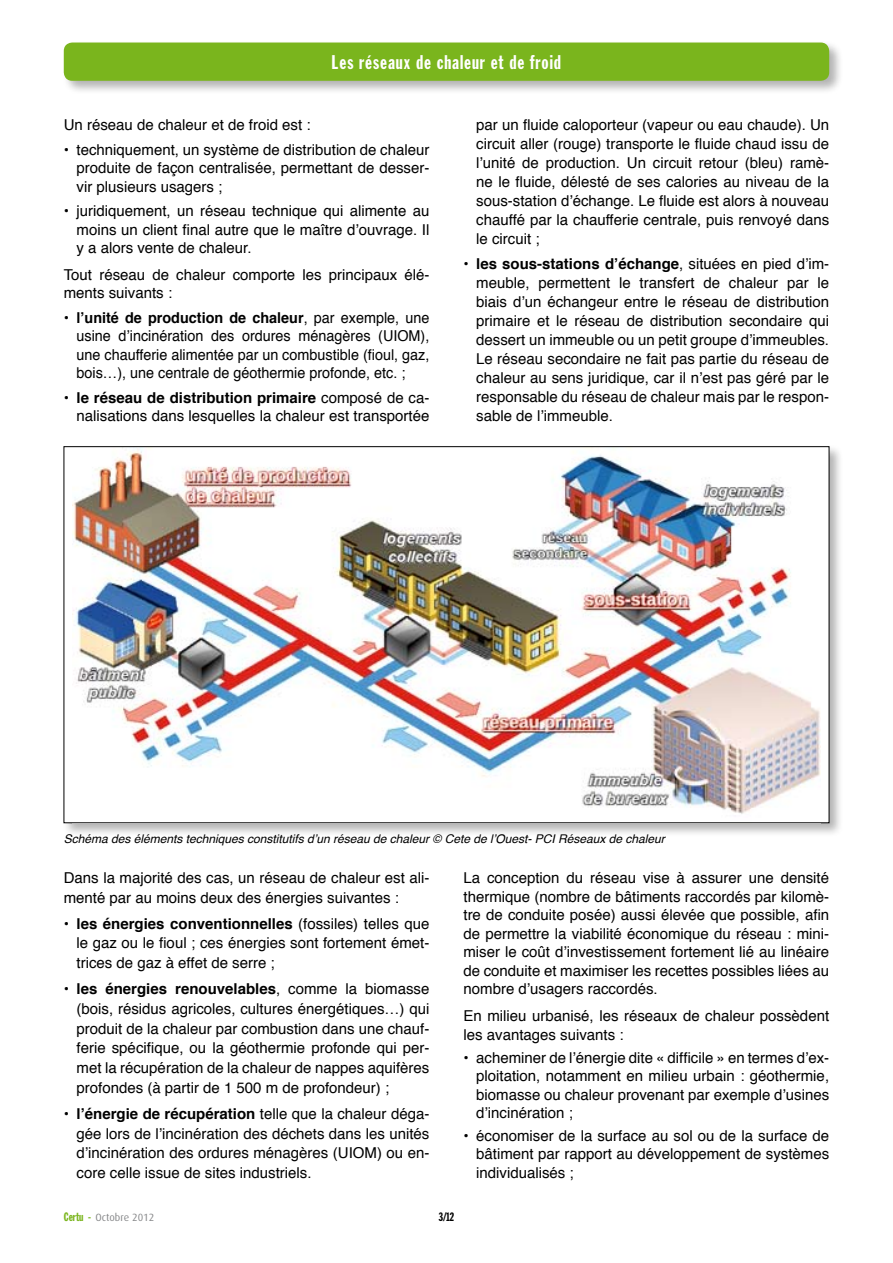
<style>
.page{position:relative;width:893px;height:1263px;background:#fff}
.page>*{position:absolute;margin:0;border:0;box-sizing:border-box;transform-origin:0 0}
.t1{font:19.5px "Franklin Gothic Extra Cond";letter-spacing:.05em;color:#fff}
.t2{font:15px/18.9px "Helvetica";color:#000;text-align:justify}
.t3{font:italic 12px "Helvetica";color:#000}
.t4{font:12px "Franklin Gothic Extra Cond";color:#000}
.t5{font:10.5px "Dax OT";color:#87888a}
.s1{font-weight:700}
.s2{font-family:"Franklin Gothic Extra Cond";font-size:12px;color:#7ab51d}
</style>
<div class="page">
<div style="left:62px;top:41px;width:782px;height:54px;background:#000;opacity:.3"></div>
<div style="left:64px;top:43px;width:765px;height:38px;background:#7ab51d;border-radius:9px"></div>
<div style="left:62px;top:445px;width:782px;height:392px;background:#000;opacity:.3"></div>
<img style="left:72px;top:448px;width:749px;height:373px">
<h1 class="t1" style="left:332px;top:51px;width:231px">Les réseaux de chaleur et de froid</h1>
<p class="t2" style="left:64px;top:116px;width:248px">Un réseau de chaleur et de froid est :</p>
<p class="t2" style="left:77px;top:141px;width:354px;line-height:18.3px;text-indent:-13px">• techniquement, un système de distribution de chaleur produite de façon centralisée, permettant de desser&shy;vir plusieurs usagers ;</p>
<p class="t2" style="left:77px;top:202px;width:354px;line-height:18.3px;text-indent:-13px">• juridiquement, un réseau technique qui alimente au moins un client final autre que le maître d’ouvrage. Il y a alors vente de chaleur.</p>
<p class="t2" style="left:64px;top:266px;width:367px;line-height:18.3px">Tout réseau de chaleur comporte les principaux élé&shy;ments suivants :</p>
<p class="t2" style="left:77px;top:309px;width:354px;line-height:18.3px;text-indent:-13px">• <span class="s1">l’unité de production de chaleur</span>, par exemple, une usine d’incinération des ordures ménagères (UIOM), une chaufferie alimentée par un combustible (fioul, gaz, bois…), une centrale de géothermie profonde, etc. ;</p>
<p class="t2" style="left:64px;top:389px;width:367px;line-height:18.3px;text-align:right">• <span class="s1">le réseau de distribution primaire</span> composé de ca&shy;nalisations dans lesquelles la chaleur est transportée</p>
<p class="t2" style="left:476px;top:116px;width:354px">par un fluide caloporteur (vapeur ou eau chaude). Un circuit aller (rouge) transporte le fluide chaud issu de l’unité de production. Un circuit retour (bleu) ramè&shy;ne le fluide, délesté de ses calories au niveau de la sous-station d’échange. Le fluide est alors à nouveau chauffé par la chaufferie centrale, puis renvoyé dans le circuit ;</p>
<p class="t2" style="left:476px;top:255px;width:354px;text-indent:-13px">• <span class="s1">les sous-stations d’échange</span>, situées en pied d’im&shy;meuble, permettent le transfert de chaleur par le biais d’un échangeur entre le réseau de distribution primaire et le réseau de distribution secondaire qui dessert un immeuble ou un petit groupe d’immeubles.<br>Le réseau secondaire ne fait pas partie du réseau de chaleur au sens juridique, car il n’est pas géré par le responsable du réseau de chaleur mais par le respon&shy;sable de l’immeuble.</p>
<p class="t3" style="left:64px;top:829px;width:603px">Schéma des éléments techniques constitutifs d’un réseau de chaleur © Cete de l’Ouest- PCI Réseaux de chaleur</p>
<p class="t2" style="left:64px;top:868px;width:367px;line-height:19.6px">Dans la majorité des cas, un réseau de chaleur est ali&shy;menté par au moins deux des énergies suivantes :</p>
<p class="t2" style="left:77px;top:914px;width:354px;line-height:19.6px;text-indent:-13px">• <span class="s1">les énergies conventionnelles</span> (fossiles) telles que le gaz ou le fioul ; ces énergies sont fortement émet&shy;trices de gaz à effet de serre ;</p>
<p class="t2" style="left:77px;top:979px;width:354px;line-height:19.6px;text-indent:-13px">• <span class="s1">les énergies renouvelables</span>, comme la biomasse (bois, résidus agricoles, cultures énergétiques…) qui produit de la chaleur par combustion dans une chauf&shy;ferie spécifique, ou la géothermie profonde qui per&shy;met la récupération de la chaleur de nappes aquifères profondes (à partir de 1 500 m de profondeur) ;</p>
<p class="t2" style="left:77px;top:1104px;width:354px;line-height:19.6px;text-indent:-13px">• <span class="s1">l’énergie de récupération</span> telle que la chaleur déga&shy;gée lors de l’incinération des déchets dans les unités d’incinération des ordures ménagères (UIOM) ou en&shy;core celle issue de sites industriels.</p>
<p class="t2" style="left:463px;top:869px;width:367px">La conception du réseau vise à assurer une densité thermique (nombre de bâtiments raccordés par kilomè&shy;tre de conduite posée) aussi élevée que possible, afin de permettre la viabilité économique du réseau : mini&shy;miser le coût d’investissement fortement lié au linéaire de conduite et maximiser les recettes possibles liées au nombre d’usagers raccordés.</p>
<p class="t2" style="left:463px;top:1007px;width:367px;line-height:18.5px">En milieu urbanisé, les réseaux de chaleur possèdent les avantages suivants :</p>
<p class="t2" style="left:476px;top:1048px;width:354px;line-height:18.5px;text-indent:-13px">• acheminer de l’énergie dite « difficile » en termes d’ex&shy;ploitation, notamment en milieu urbain : géothermie, biomasse ou chaleur provenant par exemple d’usines d’incinération ;</p>
<p class="t2" style="left:476px;top:1127px;width:354px;text-indent:-13px">• économiser de la surface au sol ou de la surface de bâtiment par rapport au développement de systèmes individualisés ;</p>
<p class="t5" style="left:64px;top:1211px;width:92px"><span class="s2">Certu -</span> Octobre 2012</p>
<p class="t4" style="left:439px;top:1210px;width:17px">3/12</p>
</div>
